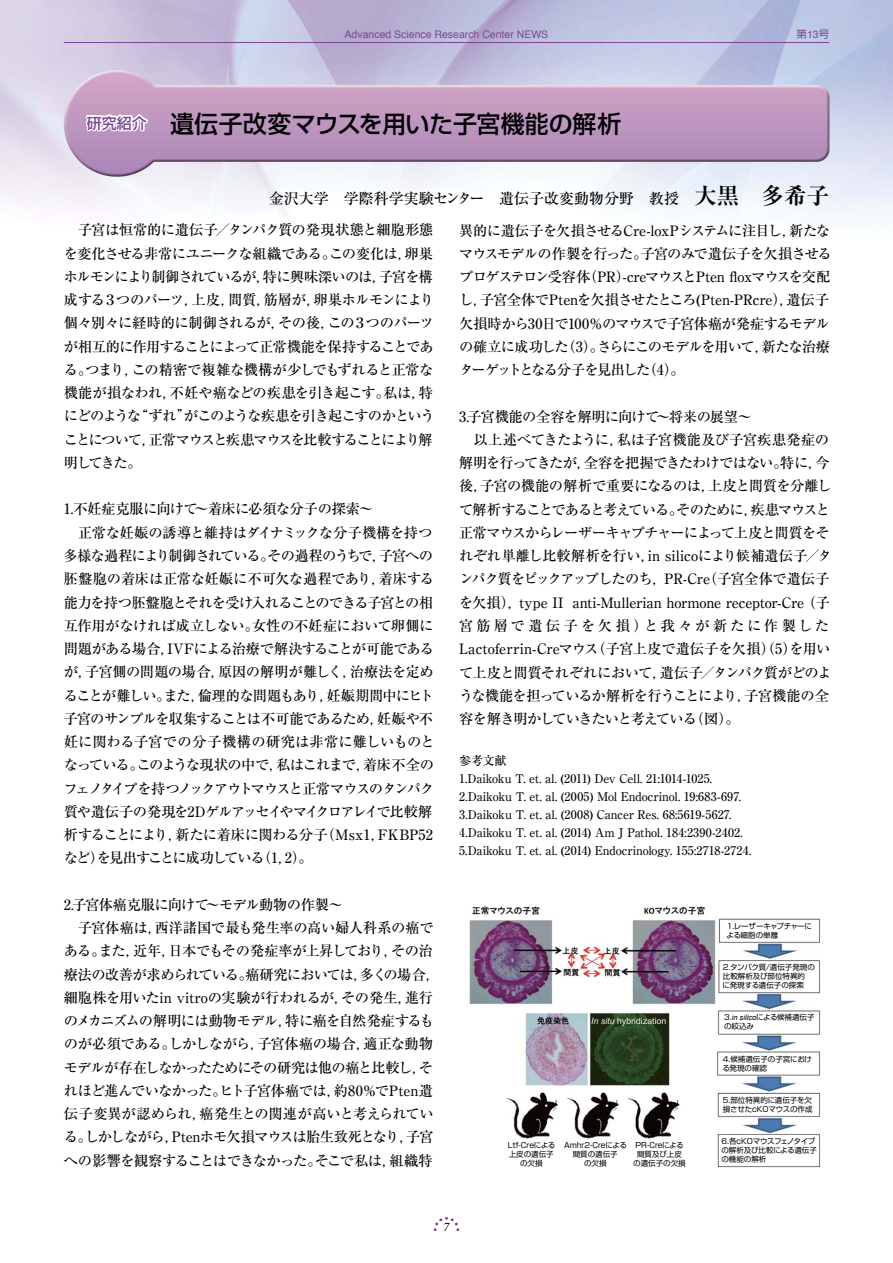
<style>
.page{position:relative;width:893px;height:1263px;background:#fff}
.page>*{position:absolute;margin:0;border:0;box-sizing:border-box;transform-origin:0 0}
.t1{font:500 24px "Shin Go Pro";letter-spacing:-.005em;color:#000}
.t2{font:500 15px "Ryumin Pro";color:#000}
.t3{font:500 14.25px/23.2px "Ryumin Pro";letter-spacing:-.045em;color:#000}
.t4{font:500 12px/18px "Ryumin Pro";letter-spacing:-.015em;color:#000}
.t5{font:italic 12px "Times";color:#000}
.t6{font:10.5px "Helvetica";color:#7d4698}
.t7{font:10.5px "Shin Go Pro";color:#7d4698}
.t8{font:7.5px/9px "Shin Go Pro";color:#000}
.t9{font:7.5px/9px "Shin Go Pro";letter-spacing:-.035em;color:#000}
.s1{font-family:"Helvetica"}
.s2{font-weight:700;font-size:22.5px}
.s3{font-family:"Arial";font-style:italic}
</style>
<div class="page">
<img style="left:0;top:0;width:893px;height:216px">
<svg style="left:434px;top:1217px;width:25px;height:14px"></svg>
<hr style="left:64px;top:42px;width:765px;height:1px;background:#7d4698">
<svg style="left:84px;top:112px;width:67px;height:22px"></svg>
<img style="left:469px;top:906px;width:352px;height:262px">
<div style="left:724px;top:923px;width:92px;height:17px;background:#fff"></div>
<div style="left:721px;top:963px;width:95px;height:27px;background:#fff"></div>
<div style="left:723px;top:1013px;width:94px;height:19px;background:#fff"></div>
<div style="left:721px;top:1054px;width:95px;height:19px;background:#fff"></div>
<div style="left:721px;top:1095px;width:95px;height:19px;background:#fff"></div>
<div style="left:721px;top:1135px;width:95px;height:28px;background:#fff"></div>
<div style="left:633px;top:1140px;width:56px;height:29px;background:#fff"></div>
<div style="left:564px;top:1140px;width:63px;height:29px;background:#fff"></div>
<div style="left:503px;top:1140px;width:57px;height:29px;background:#fff"></div>
<p class="t6" style="left:345px;top:26px;width:205px">Advanced Science Research Center NEWS</p>
<p class="t7" style="left:796px;top:25px;width:34px">第<span class="s1">13</span>号</p>
<h1 class="t1" style="left:87px;top:104px;width:536px"><sup>研究紹介</sup> 遺伝子改変マウスを用いた子宮機能の解析</h1>
<p class="t2" style="left:269px;top:187px;width:562px">金沢大学　学際科学実験センター　遺伝子改変動物分野　教授　<span class="s2">大黒　多希子</span></p>
<p class="t3" style="left:64px;top:217px;width:373px">　子宮は恒常的に遺伝子／タンパク質の発現状態と細胞形態を変化させる非常にユニークな組織である。この変化は，卵巣ホルモンにより制御されているが，特に興味深いのは，子宮を構成する３つのパーツ，上皮，間質，筋層が，卵巣ホルモンにより個々別々に経時的に制御されるが，その後，この３つのパーツが相互的に作用することによって正常機能を保持することである。つまり，この精密で複雑な機構が少しでもずれると正常な機能が損なわれ，不妊や癌などの疾患を引き起こす。私は，特にどのような“ずれ”がこのような疾患を引き起こすのかということについて，正常マウスと疾患マウスを比較することにより解明してきた。</p>
<p class="t3" style="left:64px;top:496px;width:372px">1.不妊症克服に向けて～着床に必須な分子の探索～<br>　正常な妊娠の誘導と維持はダイナミックな分子機構を持つ多様な過程により制御されている。その過程のうちで，子宮への胚盤胞の着床は正常な妊娠に不可欠な過程であり，着床する能力を持つ胚盤胞とそれを受け入れることのできる子宮との相互作用がなければ成立しない。女性の不妊症において卵側に問題がある場合，IVFによる治療で解決することが可能であるが，子宮側の問題の場合，原因の解明が難しく，治療法を定めることが難しい。また，倫理的な問題もあり，妊娠期間中にヒト子宮のサンプルを収集することは不可能であるため，妊娠や不妊に関わる子宮での分子機構の研究は非常に難しいものとなっている。このような現状の中で，私はこれまで，着床不全のフェノタイプを持つノックアウトマウスと正常マウスのタンパク質や遺伝子の発現を2Dゲルアッセイやマイクロアレイで比較解析することにより，新たに着床に関わる分子（Msx1，FKBP52など）を見出すことに成功している（1，2）。</p>
<p class="t3" style="left:64px;top:892px;width:378px">2.子宮体癌克服に向けて～モデル動物の作製～<br>　子宮体癌は，西洋諸国で最も発生率の高い婦人科系の癌である。また，近年，日本でもその発症率が上昇しており，その治療法の改善が求められている。癌研究においては，多くの場合，細胞株を用いたin vitroの実験が行われるが，その発生，進行のメカニズムの解明には動物モデル，特に癌を自然発症するものが必須である。しかしながら，子宮体癌の場合，適正な動物モデルが存在しなかったためにその研究は他の癌と比較し，それほど進んでいなかった。ヒト子宮体癌では，約80％でPten遺伝子変異が認められ，癌発生との関連が高いと考えられている。しかしながら，Ptenホモ欠損マウスは胎生致死となり，子宮への影響を観察することはできなかった。そこで私は，組織特</p>
<p class="t3" style="left:459px;top:218px;width:374px">異的に遺伝子を欠損させるCre-loxPシステムに注目し，新たなマウスモデルの作製を行った。子宮のみで遺伝子を欠損させるプロゲステロン受容体（PR）-creマウスとPten floxマウスを交配し，子宮全体でPtenを欠損させたところ(Pten-PRcre），遺伝子欠損時から30日で100％のマウスで子宮体癌が発症するモデルの確立に成功した（3）。さらにこのモデルを用いて，新たな治療ターゲットとなる分子を見出した（4）。</p>
<p class="t3" style="left:459px;top:404px;width:374px">3.子宮機能の全容を解明に向けて～将来の展望～<br>　以上述べてきたように，私は子宮機能及び子宮疾患発症の解明を行ってきたが，全容を把握できたわけではない。特に，今後，子宮の機能の解析で重要になるのは，上皮と間質を分離して解析することであると考えている。そのために，疾患マウスと正常マウスからレーザーキャプチャーによって上皮と間質をそれぞれ単離し比較解析を行い，in silicoにより候補遺伝子／タンパク質をピックアップしたのち，PR-Cre（子宮全体で遺伝子を欠損），type II anti-Mullerian hormone receptor-Cre （子宮筋層で遺伝子を欠損）と我々が新たに作製したLactoferrin-Creマウス（子宮上皮で遺伝子を欠損）（5）を用いて上皮と間質それぞれにおいて，遺伝子／タンパク質がどのような機能を担っているか解析を行うことにより，子宮機能の全容を解き明かしていきたいと考えている（図）。</p>
<p class="t4" style="left:459px;top:751px;width:294px">参考文献<br>1.Daikoku T. et. al. (2011) Dev Cell. 21:1014-1025.<br>2.Daikoku T. et. al. (2005) Mol Endocrinol. 19:683-697.<br>3.Daikoku T. et. al. (2008) Cancer Res. 68:5619-5627.<br>4.Daikoku T. et. al. (2014) Am J Pathol. 184:2390-2402.<br>5.Daikoku T. et. al. (2014) Endocrinology. 155:2718-2724.</p>
<p class="t8" style="left:508px;top:1140px;width:49px;text-align:center">Ltf-Creによる上皮の遺伝子の欠損</p>
<p class="t8" style="left:633px;top:1140px;width:54px;text-align:center">PR-Creによる間質及び上皮の遺伝子の欠損</p>
<p class="t8" style="left:564px;top:1140px;width:64px;text-align:center">Amhr2-Creによる間質の遺伝子<br>の欠損</p>
<p class="t9" style="left:726px;top:921px;width:87px">1.レーザーキャプチャーによる細胞の単離</p>
<p class="t8" style="left:723px;top:962px;width:94px">2.タンパク質/遺伝子発現の比較解析及び部位特異的<br>に発現する遺伝子の探索</p>
<p class="t8" style="left:724px;top:1012px;width:92px">3.<span class="s3">in silico</span>による候補遺伝子の絞込み</p>
<p class="t8" style="left:722px;top:1053px;width:91px">4.候補遺伝子の子宮における発現の確認</p>
<p class="t8" style="left:723px;top:1095px;width:91px">5.部位特異的に遺伝子を欠損させたcKOマウスの作成</p>
<p class="t8" style="left:721px;top:1136px;width:97px">6.各cKOマウスフェノタイプの解析及び比較による遺伝子の機能の解析</p>
<p class="t5" style="left:443px;top:1217px;width:7px">7</p>
</div>
